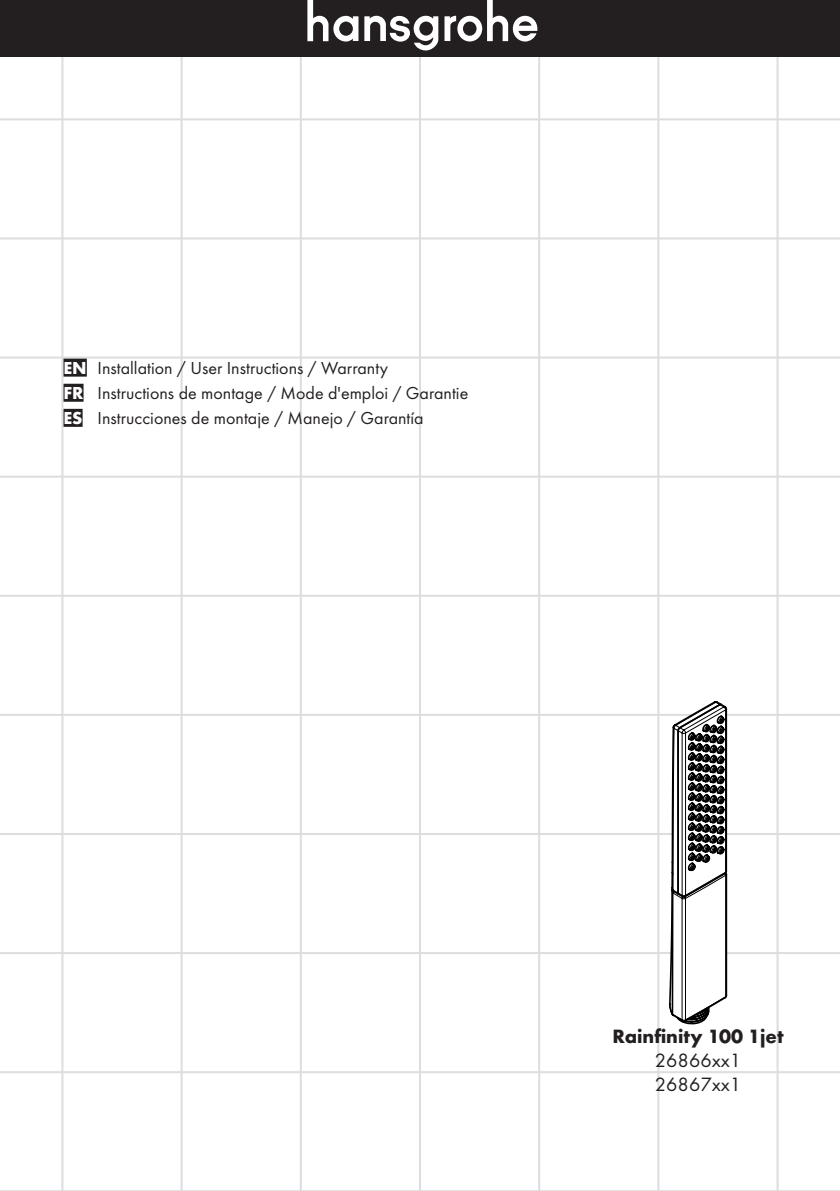
<style>
.page{position:relative;width:840px;height:1191px;background:#fff}
.page>*{position:absolute;margin:0;border:0;box-sizing:border-box;transform-origin:0 0}
.t1{font:700 20px "Futura TOT";color:#231f20}
.t2{font:20px/24px "Futura TOT Boo";color:#231f20}
.t3{font:18px/25.2px "Futura TOT Boo";color:#231f20}
.s1{font-family:"Futura TOT";font-weight:700;color:#fff}
</style>
<div class="page">
<hr style="left:0;top:1190px;width:839px;height:1px;background:#bcbdc0">
<hr style="left:0;top:714px;width:839px;height:2px;background:#dcdddf">
<hr style="left:0;top:476px;width:839px;height:2px;background:#dcdddf">
<hr style="left:0;top:595px;width:839px;height:2px;background:#dcdddf">
<hr style="left:61px;top:0;width:2px;height:1191px;background:#dcdddf">
<hr style="left:299px;top:0;width:2px;height:1191px;background:#dcdddf">
<hr style="left:419px;top:0;width:2px;height:1191px;background:#dcdddf">
<hr style="left:657px;top:0;width:2px;height:1191px;background:#dcdddf">
<hr style="left:0;top:237px;width:839px;height:2px;background:#dcdddf">
<hr style="left:0;top:1071px;width:839px;height:2px;background:#dcdddf">
<hr style="left:0;top:952px;width:839px;height:2px;background:#dcdddf">
<hr style="left:538px;top:0;width:2px;height:1191px;background:#dcdddf">
<hr style="left:180px;top:0;width:2px;height:1191px;background:#dcdddf">
<hr style="left:0;top:356px;width:839px;height:2px;background:#dcdddf">
<hr style="left:0;top:833px;width:839px;height:2px;background:#dcdddf">
<hr style="left:0;top:118px;width:839px;height:2px;background:#dcdddf">
<hr style="left:776px;top:0;width:2px;height:1191px;background:#dcdddf">
<div style="left:63px;top:358px;width:24px;height:18px;background:#231f20"></div>
<div style="left:63px;top:384px;width:20px;height:18px;background:#231f20"></div>
<div style="left:63px;top:409px;width:20px;height:18px;background:#231f20"></div>
<svg style="left:669px;top:701px;width:57px;height:323px"></svg>
<div style="left:0;top:0;width:839px;height:57px;background:#231f20"></div>
<svg style="left:307px;top:0;width:51px;height:42px"></svg>
<svg style="left:364px;top:16px;width:74px;height:34px"></svg>
<svg style="left:444px;top:0;width:93px;height:42px"></svg>
<p class="t3" style="left:63px;top:355px;width:406px"><span class="s1">EN</span> Installation / User Instructions / Warranty<br><span class="s1">FR</span> Instructions de montage / Mode d'emploi / Garantie<br><span class="s1">ES</span> Instrucciones de montaje / Manejo / Garantía</p>
<p class="t1" style="left:612px;top:1024px;width:173px">Rainfinity 100 1jet</p>
<p class="t2" style="left:654px;top:1048px;width:88px">26866xx1<br>26867xx1</p>
</div>
